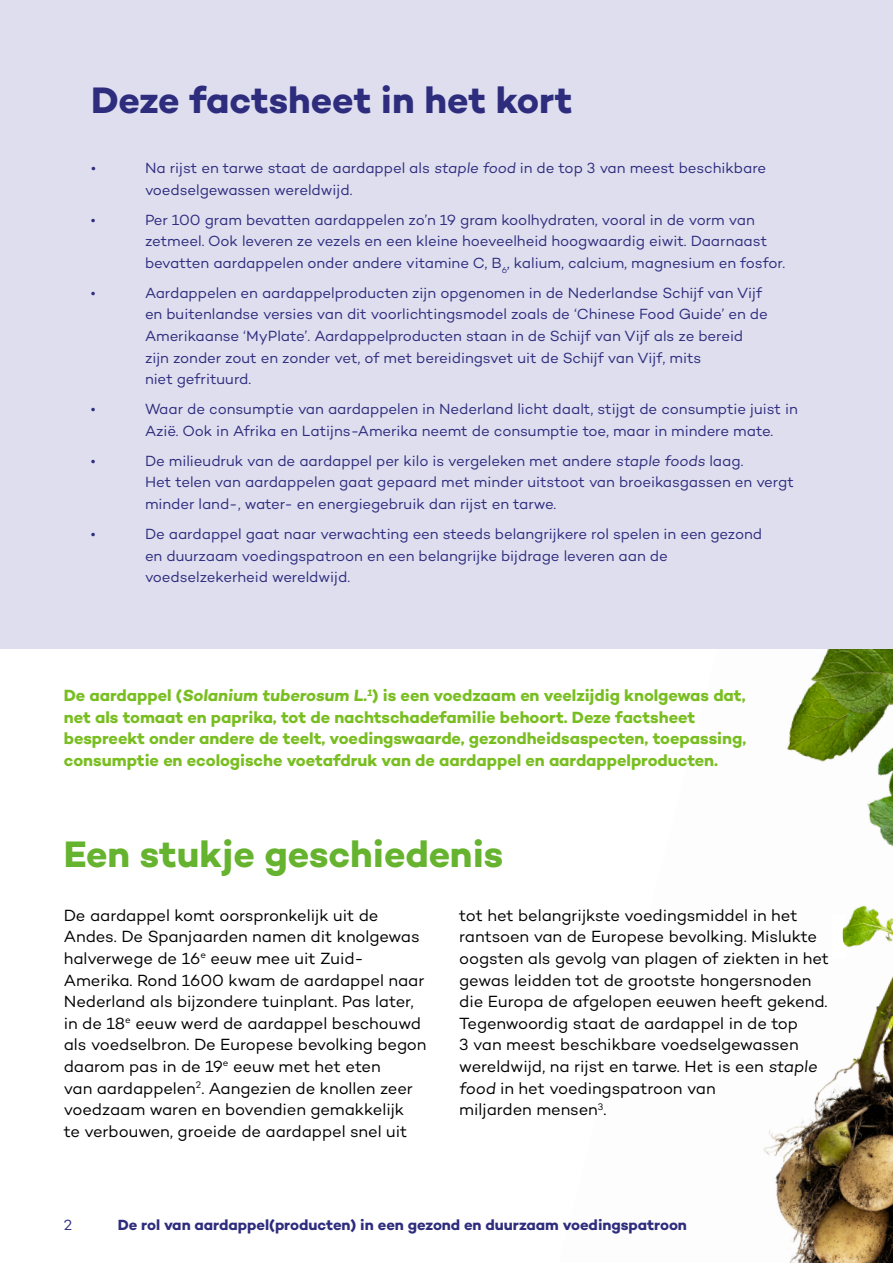
<style>
.page{position:relative;width:893px;height:1263px;background:#fff}
.page>*{position:absolute;margin:0;border:0;box-sizing:border-box;transform-origin:0 0}
.t1{font:700 37.5px "Campton";letter-spacing:-.005em;color:#2e2c7d}
.t2{font:700 37.5px "Campton";color:#65b32e}
.t3{font:16.5px/21.6px "Campton";letter-spacing:-.005em;color:#000}
.t4{font:700 16.5px/21.6px "Campton";letter-spacing:-.005em;color:#78be20}
.t5{font:15px/21.6px "Campton";letter-spacing:-.005em;color:#2e2c7d}
.t6{font:700 15px "Campton";letter-spacing:-.005em;color:#2e2c7d}
</style>
<div class="page">
<img style="left:559px;top:648px;width:334px;height:615px">
<div style="left:0;top:0;width:893px;height:648px;background:#dedeef"></div>
<svg style="left:832px;top:914px;width:14px;height:45px"></svg>
<h1 class="t1" style="left:91px;top:76px;width:483px">Deze factsheet in het kort</h1>
<p class="t5" style="left:91px;top:157px;width:6px">•</p>
<p class="t5" style="left:145px;top:157px;width:623px">Na rijst en tarwe staat de aardappel als staple food in de top 3 van meest beschikbare voedselgewassen wereldwijd.</p>
<p class="t5" style="left:91px;top:208px;width:6px">•</p>
<p class="t5" style="left:145px;top:208px;width:642px">Per 100 gram bevatten aardappelen zo’n 19 gram koolhydraten, vooral in de vorm van zetmeel. Ook leveren ze vezels en een kleine hoeveelheid hoogwaardig eiwit. Daarnaast bevatten aardappelen onder andere vitamine C, B<sub>6</sub>, kalium, calcium, magnesium en fosfor.</p>
<p class="t5" style="left:91px;top:282px;width:6px">•</p>
<p class="t5" style="left:145px;top:282px;width:624px">Aardappelen en aardappelproducten zijn opgenomen in de Nederlandse Schijf van Vijf en buitenlandse versies van dit voorlichtingsmodel zoals de ‘Chinese Food Guide’ en de Amerikaanse ‘MyPlate’. Aardappelproducten staan in de Schijf van Vijf als ze bereid zijn zonder zout en zonder vet, of met bereidingsvet uit de Schijf van Vijf, mits<br>niet gefrituurd.</p>
<p class="t5" style="left:91px;top:398px;width:6px">•</p>
<p class="t5" style="left:145px;top:398px;width:654px">Waar de consumptie van aardappelen in Nederland licht daalt, stijgt de consumptie juist in<br>Azië. Ook in Afrika en Latijns-Amerika neemt de consumptie toe, maar in mindere mate.</p>
<p class="t5" style="left:91px;top:450px;width:6px">•</p>
<p class="t5" style="left:145px;top:450px;width:650px">De milieudruk van de aardappel per kilo is vergeleken met andere staple foods laag.<br>Het telen van aardappelen gaat gepaard met minder uitstoot van broeikasgassen en vergt minder land-, water- en energiegebruik dan rijst en tarwe.</p>
<p class="t5" style="left:91px;top:523px;width:6px">•</p>
<p class="t5" style="left:145px;top:523px;width:619px">De aardappel gaat naar verwachting een steeds belangrijkere rol spelen in een gezond en duurzaam voedingspatroon en een belangrijke bijdrage leveren aan de voedselzekerheid wereldwijd.</p>
<p class="t4" style="left:64px;top:684px;width:684px">De aardappel (Solanium tuberosum L.<sup>1</sup>) is een voedzaam en veelzijdig knolgewas dat, net als tomaat en paprika, tot de nachtschadefamilie behoort. Deze factsheet bespreekt onder andere de teelt, voedingswaarde, gezondheidsaspecten, toepassing, consumptie en ecologische voetafdruk van de aardappel en aardappelproducten.</p>
<h1 class="t2" style="left:64px;top:830px;width:441px">Een stukje geschiedenis</h1>
<p class="t3" style="left:64px;top:904px;width:364px">De aardappel komt oorspronkelijk uit de Andes. De Spanjaarden namen dit knolgewas halverwege de 16<sup>e</sup> eeuw mee uit Zuid-Amerika. Rond 1600 kwam de aardappel naar Nederland als bijzondere tuinplant. Pas later, in de 18<sup>e</sup> eeuw werd de aardappel beschouwd als voedselbron. De Europese bevolking begon daarom pas in de 19<sup>e</sup> eeuw met het eten<br>van aardappelen<sup>2</sup>. Aangezien de knollen zeer voedzaam waren en bovendien gemakkelijk<br>te verbouwen, groeide de aardappel snel uit</p>
<p class="t3" style="left:459px;top:904px;width:371px">tot het belangrijkste voedingsmiddel in het rantsoen van de Europese bevolking. Mislukte oogsten als gevolg van plagen of ziekten in het gewas leidden tot de grootste hongersnoden die Europa de afgelopen eeuwen heeft gekend.<br>Tegenwoordig staat de aardappel in de top<br>3 van meest beschikbare voedselgewassen wereldwijd, na rijst en tarwe. Het is een staple food in het voedingspatroon van<br>miljarden mensen<sup>3</sup>.</p>
<p class="t5" style="left:64px;top:1214px;width:10px">2</p>
<p class="t6" style="left:118px;top:1216px;width:571px">De rol van aardappel(producten) in een gezond en duurzaam voedingspatroon</p>
</div>
